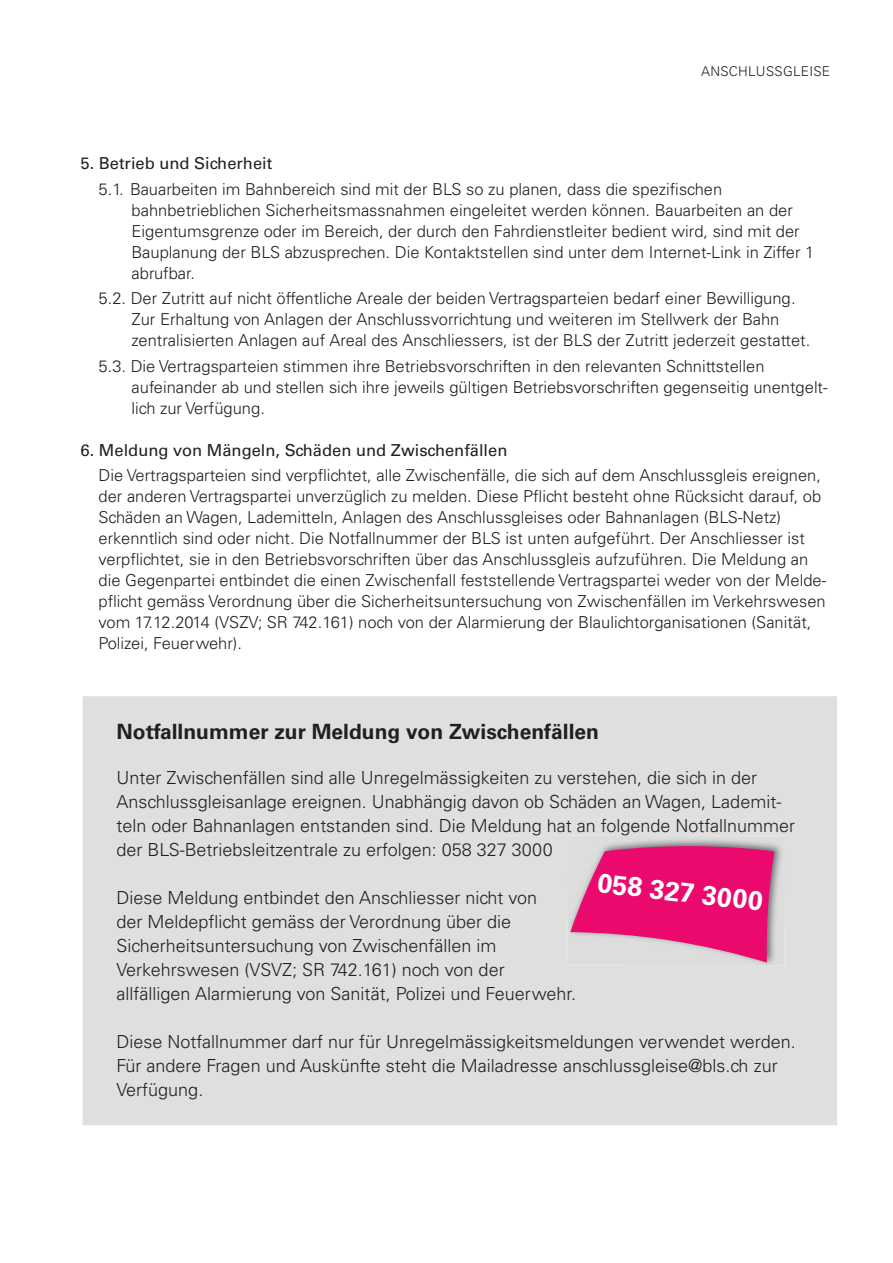
<style>
.page{position:relative;width:893px;height:1263px;background:#fff}
.page>*{position:absolute;margin:0;border:0;box-sizing:border-box;transform-origin:0 0}
.t1{font:700 27px "Univers LT Std";color:#fff}
.t2{font:700 21px "Univers LT Std";color:#231f20}
.t3{font:300 18px/24px "Univers LT Std";color:#231f20}
.t4{font:300 16.5px/21px "Univers LT Std";color:#231f20}
.t5{font:16.5px "Univers LT Std";color:#231f20}
.t6{font:300 13.5px "Univers LT Std";letter-spacing:.02em;color:#231f20}
</style>
<div class="page">
<div style="left:83px;top:696px;width:754px;height:429px;background:#dedfde"></div>
<div style="left:117px;top:819px;width:678px;height:17px;background:#dedfde"></div>
<img style="left:568px;top:836px;width:217px;height:129px">
<img style="left:568px;top:835px;width:69px;height:1px">
<svg style="left:570px;top:846px;width:204px;height:117px;background:#e43e88"></svg>
<p class="t6" style="left:701px;top:63px;width:131px">ANSCHLUSSGLEISE</p>
<p class="t5" style="left:81px;top:154px;width:193px">5. Betrieb und Sicherheit</p>
<p class="t4" style="left:132px;top:178px;width:684px;text-indent:-33px">5.1. Bauarbeiten im Bahnbereich sind mit der BLS so zu planen, dass die spezifischen bahnbetrieblichen Sicherheitsmassnahmen eingeleitet werden können. Bauarbeiten an der Eigentumsgrenze oder im Bereich, der durch den Fahrdienstleiter bedient wird, sind mit der Bauplanung der BLS abzusprechen. Die Kontaktstellen sind unter dem Internet-Link in Ziffer 1 abrufbar.</p>
<p class="t4" style="left:132px;top:288px;width:680px;text-indent:-33px">5.2. Der Zutritt auf nicht öffentliche Areale der beiden Vertragsparteien bedarf einer Bewilligung.<br>Zur Erhaltung von Anlagen der Anschlussvorrichtung und weiteren im Stellwerk der Bahn zentralisierten Anlagen auf Areal des Anschliessers, ist der BLS der Zutritt jederzeit gestattet.</p>
<p class="t4" style="left:132px;top:355px;width:698px;text-indent:-33px">5.3. Die Vertragsparteien stimmen ihre Betriebsvorschriften in den relevanten Schnittstellen aufeinander ab und stellen sich ihre jeweils gültigen Betriebsvorschriften gegenseitig unentgelt&shy;lich zur Verfügung.</p>
<p class="t5" style="left:81px;top:440px;width:428px">6. Meldung von Mängeln, Schäden und Zwischenfällen</p>
<p class="t4" style="left:99px;top:465px;width:729px">Die Vertragsparteien sind verpflichtet, alle Zwischenfälle, die sich auf dem Anschlussgleis ereignen, der anderen Vertragspartei unverzüglich zu melden. Diese Pflicht besteht ohne Rücksicht darauf, ob Schäden an Wagen, Lademitteln, Anlagen des Anschlussgleises oder Bahnanlagen (BLS-Netz) erkenntlich sind oder nicht. Die Notfallnummer der BLS ist unten aufgeführt. Der Anschliesser ist verpflichtet, sie in den Betriebsvorschriften über das Anschlussgleis aufzuführen. Die Meldung an die Gegenpartei entbindet die einen Zwischenfall feststellende Vertragspartei weder von der Melde&shy;pflicht gemäss Verordnung über die Sicherheitsuntersuchung von Zwischenfällen im Verkehrswesen vom 17.12.2014 (VSZV; SR 742.161) noch von der Alarmierung der Blaulichtorganisationen (Sanität, Polizei, Feuerwehr).</p>
<p class="t2" style="left:117px;top:720px;width:484px">Notfallnummer zur Meldung von Zwischenfällen</p>
<p class="t3" style="left:117px;top:766px;width:680px">Unter Zwischenfällen sind alle Unregelmässigkeiten zu verstehen, die sich in der Anschlussgleisanlage ereignen. Unabhängig davon ob Schäden an Wagen, Lademit&shy;teln oder Bahnanlagen entstanden sind. Die Meldung hat an folgende Notfallnummer der BLS-Betriebsleitzentrale zu erfolgen: 058 327 3000</p>
<p class="t3" style="left:117px;top:886px;width:461px">Diese Meldung entbindet den Anschliesser nicht von<br>der Meldepflicht gemäss der Verordnung über die Sicherheitsuntersuchung von Zwischenfällen im Verkehrswesen (VSVZ; SR 742.161) noch von der allfälligen Alarmierung von Sanität, Polizei und Feuerwehr.</p>
<p class="t3" style="left:117px;top:1030px;width:681px">Diese Notfallnummer darf nur für Unregelmässigkeitsmeldungen verwendet werden.<br>Für andere Fragen und Auskünfte steht die Mailadresse anschlussgleise@bls.ch zur<br>Verfügung.</p>
<h1 class="t1" style="left:600px;top:866px;width:168px;rotate:7deg">058 327 3000</h1>
</div>
